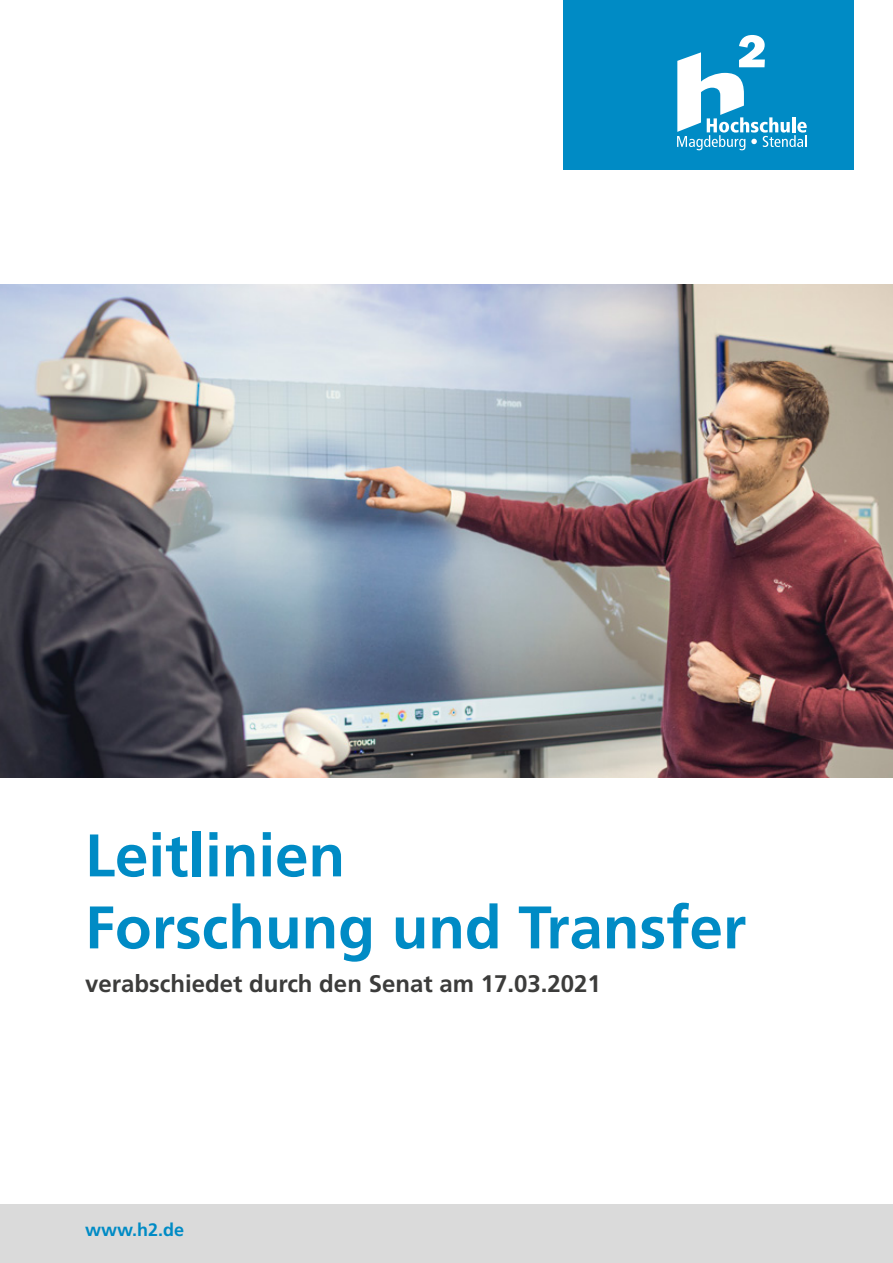
<style>
.page{position:relative;width:893px;height:1263px;background:#fff}
.page>*{position:absolute;margin:0;border:0;box-sizing:border-box;transform-origin:0 0}
.t1{font:700 60px/72px "Frutiger LT Pro";color:#008bc5}
.t2{font:700 24px "Frutiger LT Pro";color:#3c3c3b}
.t3{font:700 18px "Frutiger LT Pro";color:#008bc5}
</style>
<div class="page">
<img style="left:0;top:285px;width:893px;height:492px">
<div style="left:0;top:1204px;width:893px;height:59px;background:#dadada"></div>
<div style="left:563px;top:0;width:291px;height:170px;background:#008bc5"></div>
<svg style="left:677px;top:35px;width:130px;height:115px"></svg>
<h1 class="t1" style="left:85px;top:819px;width:663px">Leitlinien<br>Forschung und Transfer</h1>
<p class="t2" style="left:85px;top:969px;width:517px">verabschiedet durch den Senat am 17.03.2021</p>
<p class="t3" style="left:85px;top:1219px;width:101px">www.h2.de</p>
</div>
